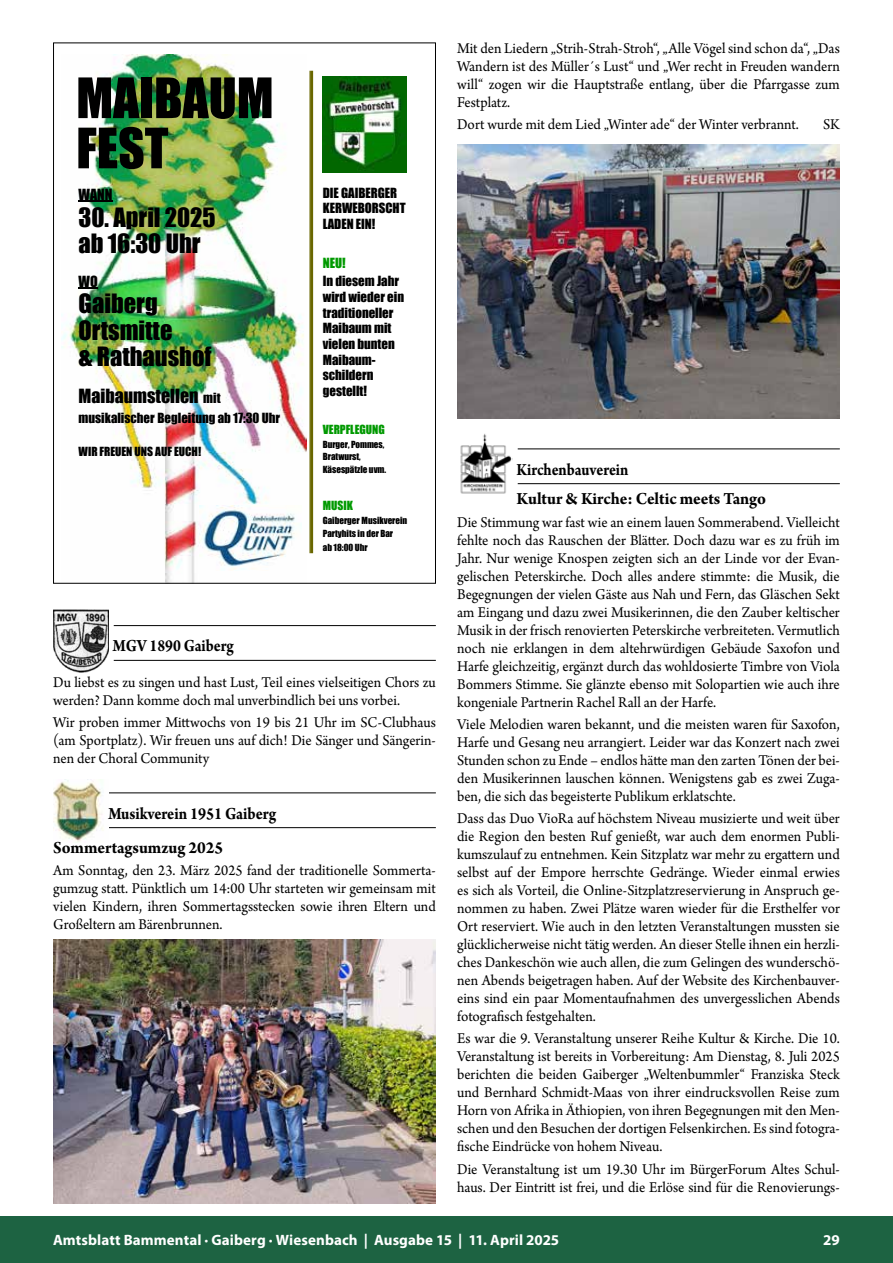
<style>
.page{position:relative;width:893px;height:1263px;background:#fff}
.page>*{position:absolute;margin:0;border:0;box-sizing:border-box;transform-origin:0 0}
.t1{font:51.45px/50.2px "Impact";color:#000}
.t2{font:24.45px/26.1px "Impact";color:#000}
.t3{font:700 18px/29.5px "Arno Pro";color:#000;scale:.86 1}
.t4{font:700 18px/33.8px "Arno Pro";color:#000;scale:.88 1}
.t5{font:18px "Impact";color:#000}
.t6{font:15.75px/18px "Arno Pro";color:#000;text-align:justify;scale:.95 1}
.t7{font:700 15px "Myriad Pro";letter-spacing:.005em;color:#fff}
.t8{font:14.1px "Impact";color:#000}
.t9{font:12.9px/15.8px "Impact";color:#000}
.t10{font:12.9px "Impact";color:#090}
.t11{font:11.55px "Impact";color:#000}
.t12{font:11.55px "Impact";color:#090}
.t13{font:9px/12.6px "Impact";color:#000}
.s1{font-size:12.9px}
</style>
<div class="page">
<div style="left:0;top:1216px;width:893px;height:47px;background:#1d6342"></div>
<hr style="left:114px;top:625px;width:322px;height:1px;background:#000">
<hr style="left:114px;top:660px;width:322px;height:1px;background:#000">
<hr style="left:53px;top:792px;width:383px;height:1px;background:#000">
<hr style="left:53px;top:827px;width:383px;height:1px;background:#000">
<img style="left:53px;top:779px;width:55px;height:64px">
<img style="left:53px;top:609px;width:55px;height:64px">
<hr style="left:518px;top:448px;width:322px;height:1px;background:#000">
<hr style="left:518px;top:483px;width:322px;height:1px;background:#000">
<img style="left:457px;top:144px;width:383px;height:275px">
<img style="left:460px;top:433px;width:52px;height:61px">
<img style="left:62px;top:55px;width:245px;height:527px">
<img style="left:199px;top:505px;width:102px;height:65px">
<hr style="left:79px;top:201px;width:34px;height:1px;background:#000">
<svg style="left:79px;top:287px;width:19px;height:1px"></svg>
<svg style="left:309px;top:71px;width:4px;height:482px;background:#7e7c25"></svg>
<img style="left:323px;top:77px;width:84px;height:96px">
<img style="left:53px;top:940px;width:383px;height:263px">
<h1 class="t1" style="left:76px;top:71px;width:199px">MAIBAUM<br>FEST</h1>
<p class="t8" style="left:79px;top:184px;width:35px">WANN</p>
<h2 class="t2" style="left:79px;top:204px;width:139px">30. April 2025 ab 16:30 Uhr</h2>
<p class="t8" style="left:79px;top:270px;width:21px">WO</p>
<h2 class="t2" style="left:79px;top:290px;width:134px">Gaiberg<br>Ortsmitte<br>&amp; Rathaushof</h2>
<p class="t5" style="left:79px;top:382px;width:143px">Maibaumstellen <span class="s1">mit</span></p>
<p class="t9" style="left:79px;top:410px;width:203px">musikalischer Begleitung ab 17:30 Uhr</p>
<p class="t11" style="left:79px;top:442px;width:124px">WIR FREUEN UNS AUF EUCH!</p>
<p class="t9" style="left:323px;top:184px;width:84px">DIE GAIBERGER<br>KERWEBORSCHT<br>LADEN EIN!</p>
<p class="t10" style="left:323px;top:253px;width:24px">NEU!</p>
<p class="t9" style="left:323px;top:273px;width:83px">In diesem Jahr wird wieder ein traditioneller<br>Maibaum mit vielen bunten<br>Maibaum&shy;schildern gestellt!</p>
<p class="t12" style="left:323px;top:420px;width:64px">VERPFLEGUNG</p>
<p class="t13" style="left:323px;top:438px;width:65px">Burger, Pommes,<br>Bratwurst,<br>Käsespätzle uvm.</p>
<p class="t12" style="left:323px;top:497px;width:32px">MUSIK</p>
<p class="t13" style="left:323px;top:514px;width:86px">Gaiberger Musikverein<br>Partyhits in der Bar</p>
<p class="t13" style="left:323px;top:541px;width:47px">ab 18:00 Uhr</p>
<p class="t3" style="left:113px;top:632px;width:142px">MGV 1890 Gaiberg</p>
<p class="t6" style="left:53px;top:674px;width:404px">Du liebst es zu singen und hast Lust, Teil eines vielseitigen Chors zu werden? Dann komme doch mal unverbindlich bei uns vorbei.</p>
<p class="t6" style="left:53px;top:714px;width:404px">Wir proben immer Mittwochs von 19 bis 21 Uhr im SC-Clubhaus (am Sportplatz). Wir freuen uns auf dich! Die Sänger und Sängerin&shy;nen der Choral Community</p>
<p class="t4" style="left:53px;top:797px;width:255px;text-indent:55px">Musikverein 1951 Gaiberg<br>Sommertagsumzug 2025</p>
<p class="t6" style="left:53px;top:862px;width:404px">Am Sonntag, den 23. März 2025 fand der traditionelle Sommerta&shy;gumzug statt. Pünktlich um 14:00 Uhr starteten wir gemeinsam mit vielen Kindern, ihren Sommertagsstecken sowie ihren Eltern und Großeltern am Bärenbrunnen.</p>
<p class="t6" style="left:457px;top:40px;width:404px">Mit den Liedern „Strih-Strah-Stroh“, „Alle Vögel sind schon da“, „Das Wandern ist des Müller´s Lust“ und „Wer recht in Freuden wandern will“ zogen wir die Hauptstraße entlang, über die Pfarrgasse zum Festplatz.</p>
<p class="t6" style="left:457px;top:117px;width:361px">Dort wurde mit dem Lied „Winter ade“ der Winter verbrannt.</p>
<p class="t6" style="left:823px;top:117px;width:19px">SK</p>
<p class="t3" style="left:517px;top:455px;width:291px">Kirchenbauverein<br>Kultur &amp; Kirche: Celtic meets Tango</p>
<p class="t6" style="left:457px;top:514px;width:404px">Die Stimmung war fast wie an einem lauen Sommerabend. Vielleicht fehlte noch das Rauschen der Blätter. Doch dazu war es zu früh im Jahr. Nur wenige Knospen zeigten sich an der Linde vor der Evan&shy;gelischen Peterskirche. Doch alles andere stimmte: die Musik, die Begegnungen der vielen Gäste aus Nah und Fern, das Gläschen Sekt am Eingang und dazu zwei Musikerinnen, die den Zauber keltischer Musik in der frisch renovierten Peterskirche verbreiteten. Vermutlich noch nie erklangen in dem altehrwürdigen Gebäude Saxofon und Harfe gleichzeitig, ergänzt durch das wohldosierte Timbre von Viola Bommers Stimme. Sie glänzte ebenso mit Solopartien wie auch ihre kongeniale Partnerin Rachel Rall an der Harfe.</p>
<p class="t6" style="left:457px;top:716px;width:404px">Viele Melodien waren bekannt, und die meisten waren für Saxofon, Harfe und Gesang neu arrangiert. Leider war das Konzert nach zwei Stunden schon zu Ende – endlos hätte man den zarten Tönen der bei&shy;den Musikerinnen lauschen können. Wenigstens gab es zwei Zuga&shy;ben, die sich das begeisterte Publikum erklatschte.</p>
<p class="t6" style="left:457px;top:810px;width:404px">Dass das Duo VioRa auf höchstem Niveau musizierte und weit über die Region den besten Ruf genießt, war auch dem enormen Publi&shy;kumszulauf zu entnehmen. Kein Sitzplatz war mehr zu ergattern und selbst auf der Empore herrschte Gedränge. Wieder einmal erwies es sich als Vorteil, die Online-Sitzplatzreservierung in Anspruch ge&shy;nommen zu haben. Zwei Plätze waren wieder für die Ersthelfer vor Ort reserviert. Wie auch in den letzten Veranstaltungen mussten sie glücklicherweise nicht tätig werden. An dieser Stelle ihnen ein herzli&shy;ches Dankeschön wie auch allen, die zum Gelingen des wunderschö&shy;nen Abends beigetragen haben. Auf der Website des Kirchenbauver&shy;eins sind ein paar Momentaufnahmen des unvergesslichen Abends fotografisch festgehalten.</p>
<p class="t6" style="left:457px;top:1030px;width:404px">Es war die 9. Veranstaltung unserer Reihe Kultur &amp; Kirche. Die 10.<br>Veranstaltung ist bereits in Vorbereitung: Am Dienstag, 8. Juli 2025 berichten die beiden Gaiberger „Weltenbummler“ Franziska Steck und Bernhard Schmidt-Maas von ihrer eindrucksvollen Reise zum Horn von Afrika in Äthiopien, von ihren Begegnungen mit den Men&shy;schen und den Besuchen der dortigen Felsenkirchen. Es sind fotogra&shy;fische Eindrücke von hohem Niveau.</p>
<p class="t6" style="left:457px;top:1161px;width:404px">Die Veranstaltung ist um 19.30 Uhr im BürgerForum Altes Schul&shy;haus. Der Eintritt ist frei, und die Erlöse sind für die Renovierungs-</p>
<p class="t7" style="left:53px;top:1230px;width:508px">Amtsblatt Bammental · Gaiberg · Wiesenbach | Ausgabe 15 | 11. April 2025</p>
<p class="t7" style="left:823px;top:1230px;width:18px">29</p>
</div>
